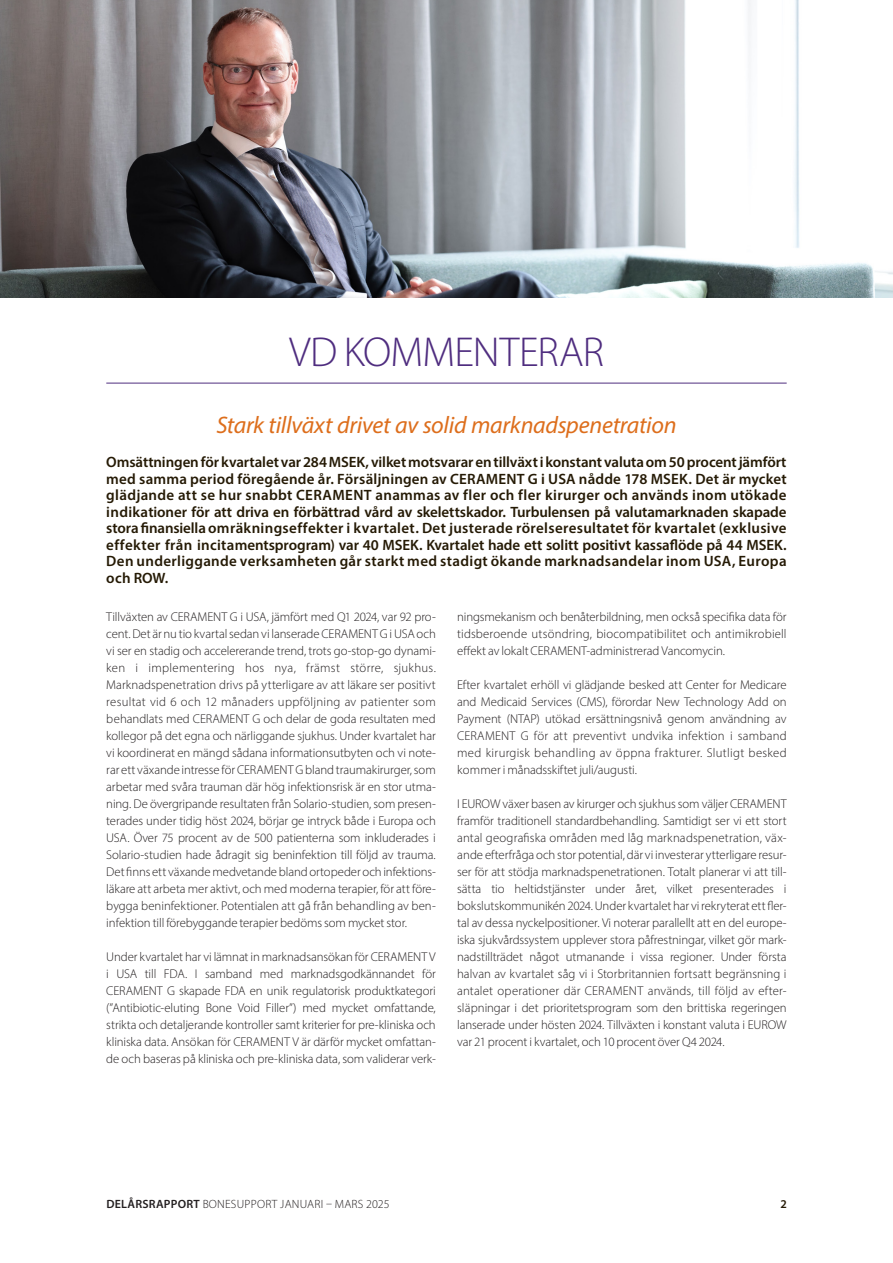
<style>
.page{position:relative;width:893px;height:1263px;background:#fff}
.page>*{position:absolute;margin:0;border:0;box-sizing:border-box;transform-origin:0 0}
.t1{font:300 42px "Myriad Pro";letter-spacing:-.015em;color:#4f2d7f}
.t2{font:italic 24px "Myriad Pro";letter-spacing:-.01em;color:#dd6e1c}
.t3{font:600 15px/16.5px "Myriad Pro";letter-spacing:.02em;color:#251a05;text-align:justify}
.t4{font:300 12.75px/17px "Myriad Pro";letter-spacing:-.005em;color:#231f20;text-align:justify}
.t5{font:300 12px "Myriad Pro";letter-spacing:.02em;color:#231f20}
.t6{font:600 12px "Myriad Pro";color:#251a05}
.s1{font-weight:600}
</style>
<div class="page">
<img style="left:0;top:0;width:893px;height:298px">
<hr style="left:106px;top:383px;width:681px;height:1px;background:#4f2d7f">
<h1 class="t1" style="left:289px;top:326px;width:316px">VD KOMMENTERAR</h1>
<h2 class="t2" style="left:216px;top:411px;width:462px">Stark tillväxt drivet av solid marknadspenetration</h2>
<p class="t3" style="left:106px;top:453px;width:682px">Omsättningen för kvartalet var 284 MSEK, vilket motsvarar en tillväxt i konstant valuta om 50 procent jämfört med samma period föregående år. Försäljningen av CERAMENT G i USA nådde 178 MSEK. Det är mycket glädjande att se hur snabbt CERAMENT anammas av fler och fler kirurger och används inom utökade indikationer för att driva en förbättrad vård av skelettskador. Turbulensen på valutamarknaden skapade stora finansiella omräkningseffekter i kvartalet. Det justerade rörelseresultatet för kvartalet (exklusive effekter från incitamentsprogram) var 40 MSEK. Kvartalet hade ett solitt positivt kassaflöde på 44 MSEK.<br>Den underliggande verksamheten går starkt med stadigt ökande marknadsandelar inom USA, Europa och ROW.</p>
<p class="t4" style="left:106px;top:608px;width:331px">Tillväxten av CERAMENT G i USA, jämfört med Q1 2024, var 92 pro&shy;cent. Det är nu tio kvartal sedan vi lanserade CERAMENT G i USA och vi ser en stadig och accelererande trend, trots go-stop-go dynami&shy;ken i implementering hos nya, främst större, sjukhus.<br>Marknadspenetration drivs på ytterligare av att läkare ser positivt resultat vid 6 och 12 månaders uppföljning av patienter som behandlats med CERAMENT G och delar de goda resultaten med kollegor på det egna och närliggande sjukhus. Under kvartalet har vi koordinerat en mängd sådana informationsutbyten och vi note&shy;rar ett växande intresse för CERAMENT G bland traumakirurger, som arbetar med svåra trauman där hög infektionsrisk är en stor utma&shy;ning. De övergripande resultaten från Solario-studien, som presen&shy;terades under tidig höst 2024, börjar ge intryck både i Europa och USA. Över 75 procent av de 500 patienterna som inkluderades i Solario-studien hade ådragit sig beninfektion till följd av trauma.<br>Det finns ett växande medvetande bland ortopeder och infektions&shy;läkare att arbeta mer aktivt, och med moderna terapier, för att före&shy;bygga beninfektioner. Potentialen att gå från behandling av ben&shy;infektion till förebyggande terapier bedöms som mycket stor.</p>
<p class="t4" style="left:106px;top:948px;width:331px">Under kvartalet har vi lämnat in marknadsansökan för CERAMENT V i USA till FDA. I samband med marknadsgodkännandet för CERAMENT G skapade FDA en unik regulatorisk produktkategori (”Antibiotic-eluting Bone Void Filler”) med mycket omfattande, strikta och detaljerande kontroller samt kriterier for pre-kliniska och kliniska data. Ansökan för CERAMENT V är därför mycket omfattan&shy;de och baseras på kliniska och pre-kliniska data, som validerar verk-</p>
<p class="t4" style="left:457px;top:608px;width:331px">ningsmekanism och benåterbildning, men också specifika data för tidsberoende utsöndring, biocompatibilitet och antimikrobiell effekt av lokalt CERAMENT-administrerad Vancomycin.</p>
<p class="t4" style="left:457px;top:676px;width:331px">Efter kvartalet erhöll vi glädjande besked att Center for Medicare and Medicaid Services (CMS), förordar New Technology Add on Payment (NTAP) utökad ersättningsnivå genom användning av CERAMENT G för att preventivt undvika infektion i samband med kirurgisk behandling av öppna frakturer. Slutligt besked kommer i månadsskiftet juli/augusti.</p>
<p class="t4" style="left:457px;top:795px;width:331px">I EUROW växer basen av kirurger och sjukhus som väljer CERAMENT framför traditionell standardbehandling. Samtidigt ser vi ett stort antal geografiska områden med låg marknadspenetration, väx&shy;ande efterfråga och stor potential, där vi investerar ytterligare resur&shy;ser för att stödja marknadspenetrationen. Totalt planerar vi att till&shy;sätta tio heltidstjänster under året, vilket presenterades i bokslutskommunikén 2024. Under kvartalet har vi rekryterat ett fler&shy;tal av dessa nyckelpositioner. Vi noterar parallellt att en del europe&shy;iska sjukvårdssystem upplever stora påfrestningar, vilket gör mark&shy;nadstillträdet något utmanande i vissa regioner. Under första halvan av kvartalet såg vi i Storbritannien fortsatt begränsning i antalet operationer där CERAMENT används, till följd av efter&shy;släpningar i det prioritetsprogram som den brittiska regeringen lanserade under hösten 2024. Tillväxten i konstant valuta i EUROW var 21 procent i kvartalet, och 10 procent över Q4 2024.</p>
<p class="t5" style="left:106px;top:1196px;width:285px"><span class="s1">DELÅRSRAPPORT</span> BONESUPPORT JANUARI – MARS 2025</p>
<p class="t6" style="left:780px;top:1196px;width:8px">2</p>
</div>
